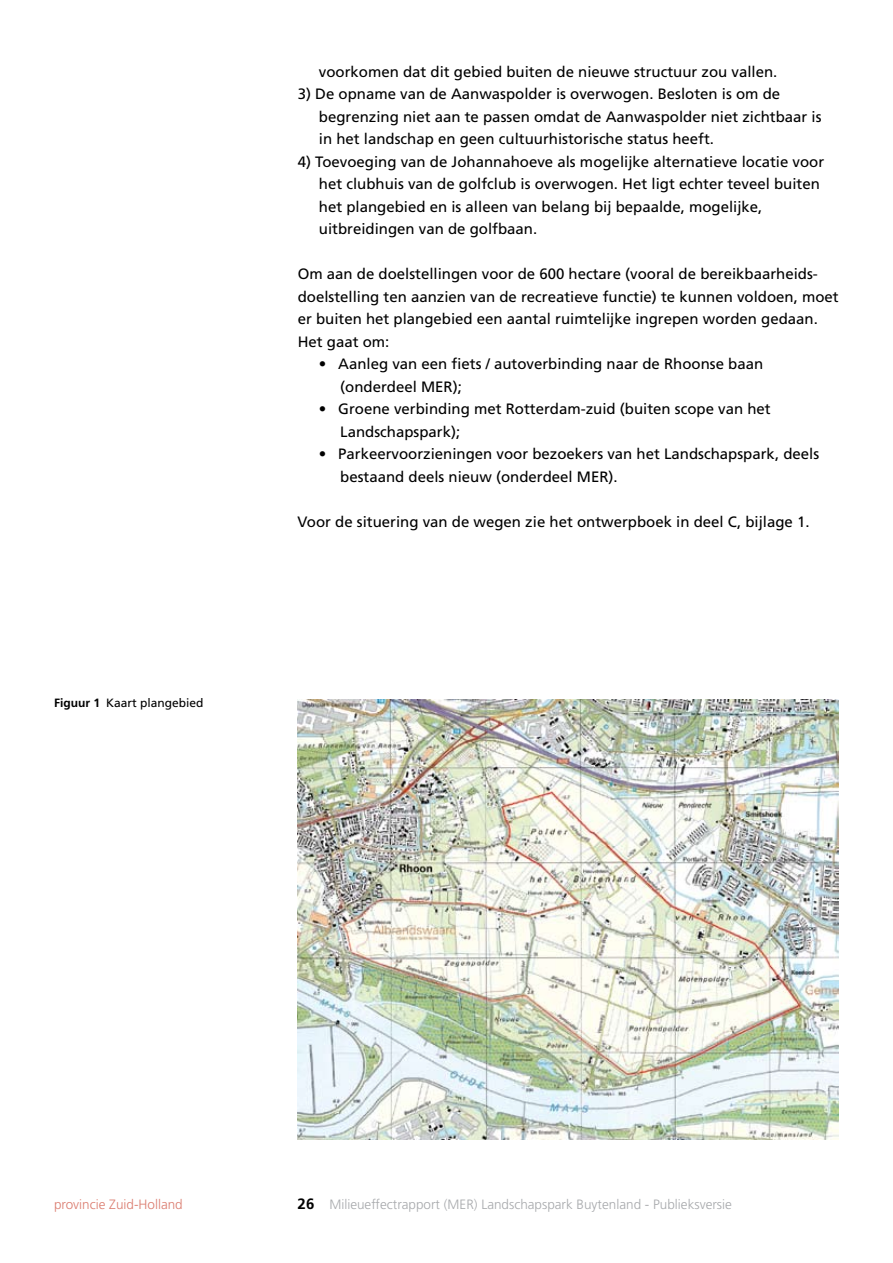
<style>
.page{position:relative;width:893px;height:1263px;background:#fff}
.page>*{position:absolute;margin:0;border:0;box-sizing:border-box;transform-origin:0 0}
.t1{font:15px/22.5px "Frutiger";color:#000}
.t2{font:300 13.5px "Frutiger";color:#a7a9ac}
.t3{font:300 13.5px "Frutiger";color:#db7d70}
.t4{font:12px "Frutiger";color:#000}
.s1{font-weight:700}
.s2{font-weight:700;font-size:15px;color:#000}
</style>
<div class="page">
<img style="left:298px;top:699px;width:541px;height:441px">
<p class="t4" style="left:54px;top:695px;width:151px"><span class="s1">Figuur 1</span> Kaart plangebied</p>
<p class="t1" style="left:319px;top:60px;width:460px">voorkomen dat dit gebied buiten de nieuwe structuur zou vallen.</p>
<p class="t1" style="left:319px;top:83px;width:504px;text-indent:-21px">3) De opname van de Aanwaspolder is overwogen. Besloten is om de begrenzing niet aan te passen omdat de Aanwaspolder niet zichtbaar is in het landschap en geen cultuurhistorische status heeft.</p>
<p class="t1" style="left:319px;top:150px;width:507px;text-indent:-21px">4) Toevoeging van de Johannahoeve als mogelijke alternatieve locatie voor het clubhuis van de golfclub is overwogen. Het ligt echter teveel buiten het plangebied en is alleen van belang bij bepaalde, mogelijke, uitbreidingen van de golfbaan.</p>
<p class="t1" style="left:298px;top:263px;width:542px">Om aan de doelstellingen voor de 600 hectare (vooral de bereikbaarheids&shy;doelstelling ten aanzien van de recreatieve functie) te kunnen voldoen, moet er buiten het plangebied een aantal ruimtelijke ingrepen worden gedaan.<br>Het gaat om:</p>
<p class="t1" style="left:340px;top:353px;width:425px;text-indent:-21px">• Aanleg van een fiets / autoverbinding naar de Rhoonse baan (onderdeel MER);</p>
<p class="t1" style="left:340px;top:398px;width:432px;text-indent:-21px">• Groene verbinding met Rotterdam-zuid (buiten scope van het<br>Landschapspark);</p>
<p class="t1" style="left:340px;top:443px;width:480px;text-indent:-21px">• Parkeervoorzieningen voor bezoekers van het Landschapspark, deels bestaand deels nieuw (onderdeel MER).</p>
<p class="t1" style="left:298px;top:510px;width:513px">Voor de situering van de wegen zie het ontwerpboek in deel C, bijlage 1.</p>
<p class="t3" style="left:54px;top:1197px;width:130px">provincie Zuid-Holland</p>
<p class="t2" style="left:298px;top:1197px;width:436px"><span class="s2">26</span> Milieueffectrapport (MER) Landschapspark Buytenland - Publieksversie</p>
</div>
